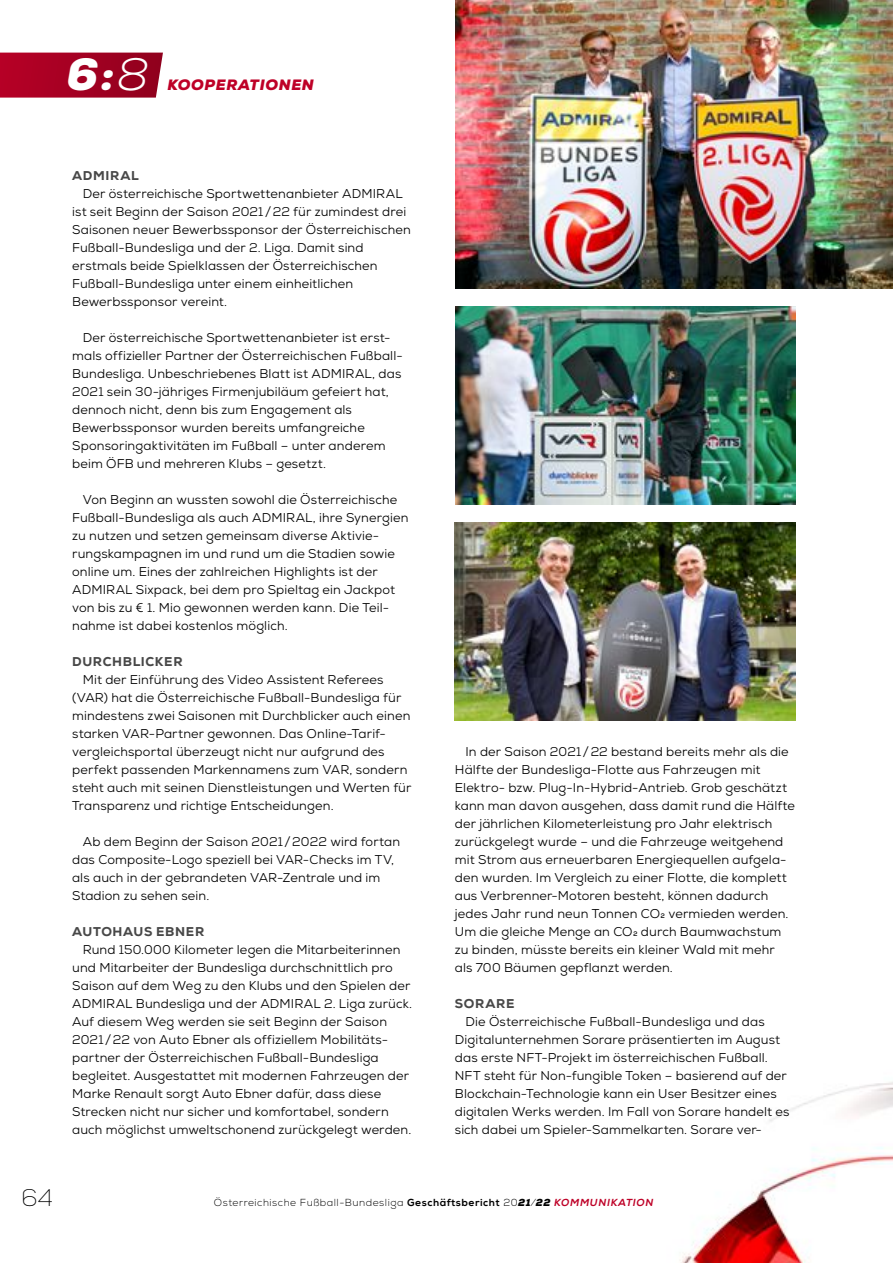
<style>
.page{position:relative;width:893px;height:1263px;background:#fff}
.page>*{position:absolute;margin:0;border:0;box-sizing:border-box;transform-origin:0 0}
.t1{font:italic 900 45px "Nexa";color:#fff}
.t2{font:100 24px "Nexa";color:#000}
.t3{font:italic 900 15px "Nexa";letter-spacing:.04em;color:#be0027}
.t4{font:12.75px/18px "Nexa";letter-spacing:.01em;color:#000}
.t5{font:800 12.75px "Nexa";letter-spacing:.05em;color:#484848}
.t6{font:300 10.2px "Nexa";letter-spacing:.05em;color:#000}
.s1{font-weight:300}
.s2{font-family:"Nexa X Bold";font-weight:400}
.s3{font-weight:900;font-style:italic}
.s4{font-style:italic}
.s5{font-family:"Nexa X Bold";font-weight:400;font-style:italic;color:#be0027}
</style>
<div class="page">
<img style="left:681px;top:1082px;width:212px;height:181px">
<div style="left:0;top:53px;width:159px;height:45px;background:linear-gradient(to right,#b60026,#91011e)"></div>
<img style="left:455px;top:0;width:438px;height:288px">
<img style="left:455px;top:306px;width:340px;height:198px">
<img style="left:455px;top:522px;width:340px;height:198px">
<h1 class="t1" style="left:67px;top:45px;width:84px">6:<span class="s1">8</span></h1>
<p class="t3" style="left:167px;top:75px;width:148px">KOOPERATIONEN</p>
<p class="t5" style="left:72px;top:167px;width:68px">ADMIRAL</p>
<p class="t4" style="left:72px;top:185px;width:340px;text-indent:11px">Der österreichische Sportwettenanbieter ADMIRAL ist seit Beginn der Saison 2021 /22 für zumindest drei Saisonen neuer Bewerbssponsor der Österreichischen Fußball-Bundesliga und der 2. Liga. Damit sind erstmals beide Spielklassen der Österreichischen Fußball-Bundesliga unter einem einheitlichen Bewerbssponsor vereint.</p>
<p class="t4" style="left:72px;top:329px;width:332px;text-indent:11px">Der österreichische Sportwettenanbieter ist erst&shy;mals offizieller Partner der Österreichischen Fußball-Bundesliga. Unbeschriebenes Blatt ist ADMIRAL, das 2021 sein 30-jähriges Firmenjubiläum gefeiert hat, dennoch nicht, denn bis zum Engagement als Bewerbssponsor wurden bereits umfangreiche Sponsoringaktivitäten im Fußball – unter anderem beim ÖFB und mehreren Klubs – gesetzt.</p>
<p class="t4" style="left:72px;top:491px;width:338px;text-indent:11px">Von Beginn an wussten sowohl die Österreichische Fußball-Bundesliga als auch ADMIRAL, ihre Synergien zu nutzen und setzen gemeinsam diverse Aktivie&shy;rungskampagnen im und rund um die Stadien sowie online um. Eines der zahlreichen Highlights ist der ADMIRAL Sixpack, bei dem pro Spieltag ein Jackpot von bis zu € 1. Mio gewonnen werden kann. Die Teil&shy;nahme ist dabei kostenlos möglich.</p>
<p class="t5" style="left:72px;top:654px;width:112px">DURCHBLICKER</p>
<p class="t4" style="left:72px;top:671px;width:341px;text-indent:11px">Mit der Einführung des Video Assistent Referees (VAR) hat die Österreichische Fußball-Bundesliga für mindestens zwei Saisonen mit Durchblicker auch einen starken VAR-Partner gewonnen. Das Online-Tarif&shy;vergleichsportal überzeugt nicht nur aufgrund des perfekt passenden Markennamens zum VAR, sondern steht auch mit seinen Dienstleistungen und Werten für Transparenz und richtige Entscheidungen.</p>
<p class="t4" style="left:72px;top:833px;width:329px;text-indent:11px">Ab dem Beginn der Saison 2021 /2022 wird fortan das Composite-Logo speziell bei VAR-Checks im TV, als auch in der gebrandeten VAR-Zentrale und im Stadion zu sehen sein.</p>
<p class="t5" style="left:72px;top:924px;width:134px">AUTOHAUS EBNER</p>
<p class="t4" style="left:72px;top:941px;width:342px;text-indent:11px">Rund 150.000 Kilometer legen die Mitarbeiterinnen und Mitarbeiter der Bundesliga durchschnittlich pro Saison auf dem Weg zu den Klubs und den Spielen der ADMIRAL Bundesliga und der ADMIRAL 2. Liga zurück.<br>Auf diesem Weg werden sie seit Beginn der Saison 2021 /22 von Auto Ebner als offiziellem Mobilitäts&shy;partner der Österreichischen Fußball-Bundesliga begleitet. Ausgestattet mit modernen Fahrzeugen der Marke Renault sorgt Auto Ebner dafür, dass diese Strecken nicht nur sicher und komfortabel, sondern auch möglichst umweltschonend zurückgelegt werden.</p>
<p class="t4" style="left:455px;top:743px;width:342px;text-indent:11px">In der Saison 2021 /22 bestand bereits mehr als die Hälfte der Bundesliga-Flotte aus Fahrzeugen mit Elektro- bzw. Plug-In-Hybrid-Antrieb. Grob geschätzt kann man davon ausgehen, dass damit rund die Hälfte der jährlichen Kilometerleistung pro Jahr elektrisch zurückgelegt wurde – und die Fahrzeuge weitgehend mit Strom aus erneuerbaren Energiequellen aufgela&shy;den wurden. Im Vergleich zu einer Flotte, die komplett aus Verbrenner-Motoren besteht, können dadurch jedes Jahr rund neun Tonnen CO2 vermieden werden.<br>Um die gleiche Menge an CO2 durch Baumwachstum zu binden, müsste bereits ein kleiner Wald mit mehr als 700 Bäumen gepflanzt werden.</p>
<p class="t5" style="left:455px;top:996px;width:61px">SORARE</p>
<p class="t4" style="left:455px;top:1013px;width:336px;text-indent:11px">Die Österreichische Fußball-Bundesliga und das Digitalunternehmen Sorare präsentierten im August das erste NFT-Projekt im österreichischen Fußball.<br>NFT steht für Non-fungible Token – basierend auf der Blockchain-Technologie kann ein User Besitzer eines digitalen Werks werden. Im Fall von Sorare handelt es sich dabei um Spieler-Sammelkarten. Sorare ver-</p>
<h2 class="t2" style="left:21px;top:1183px;width:33px">64</h2>
<p class="t6" style="left:214px;top:1197px;width:441px">Österreichische Fußball-Bundesliga <span class="s2">Geschäftsbericht</span> 20<span class="s3">21</span><span class="s4">∕</span><span class="s3">22</span> <span class="s5">KOMMUNIKATION</span></p>
</div>
